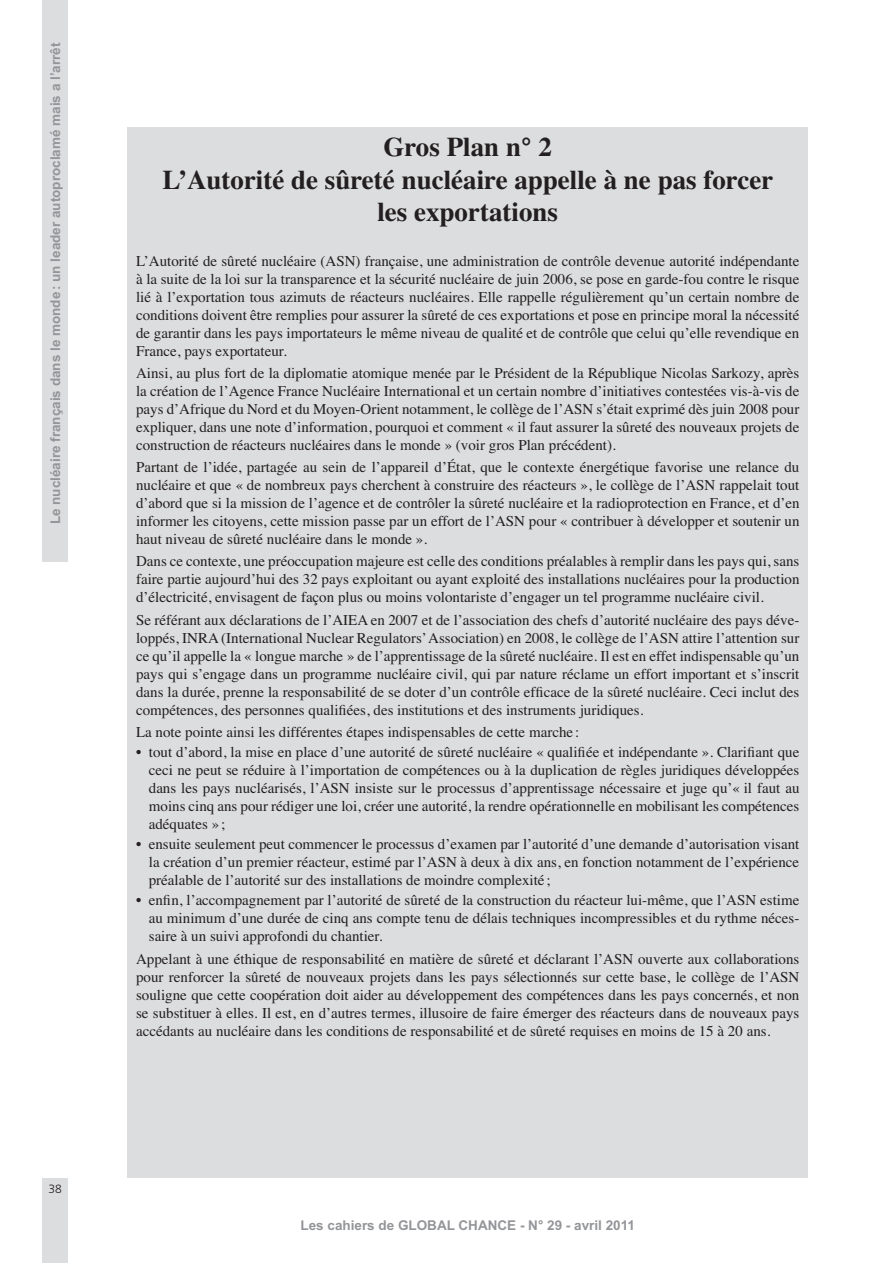
<style>
.page{position:relative;width:893px;height:1263px;background:#fff}
.page>*{position:absolute;margin:0;border:0;box-sizing:border-box;transform-origin:0 0}
.t1{font:700 27px/32.4px "Times";color:#231f20;text-align:center}
.t2{font:15px/18px "Times";color:#231f20;text-align:justify}
.t3{font:700 13.5px "Arial";color:#939598}
.t4{font:300 12px "Frutiger";color:#231f20}
</style>
<div class="page">
<div style="left:43px;top:1178px;width:25px;height:85px;background:#dcddde"></div>
<div style="left:43px;top:0;width:25px;height:561px;background:#dcddde"></div>
<div style="left:128px;top:128px;width:680px;height:1050px;background:#dcddde"></div>
<p class="t3" style="left:48px;top:524px;width:483px;rotate:-90deg">Le nucléaire français dans le monde : un leader autoproclamé mais a l’arrêt</p>
<p class="t4" style="left:49px;top:1184px;width:15px">38</p>
<p class="t1" style="left:162px;top:133px;width:612px">Gros Plan n° 2<br>L’Autorité de sûreté nucléaire appelle à ne pas forcer les exportations</p>
<p class="t2" style="left:136px;top:253px;width:665px">L’Autorité de sûreté nucléaire (ASN) française, une administration de contrôle devenue autorité indépendante à la suite de la loi sur la transparence et la sécurité nucléaire de juin 2006, se pose en garde-fou contre le risque lié à l’exportation tous azimuts de réacteurs nucléaires. Elle rappelle régulièrement qu’un certain nombre de conditions doivent être remplies pour assurer la sûreté de ces exportations et pose en principe moral la nécessité de garantir dans les pays importateurs le même niveau de qualité et de contrôle que celui qu’elle revendique en France, pays exportateur.</p>
<p class="t2" style="left:136px;top:365px;width:665px">Ainsi, au plus fort de la diplomatie atomique menée par le Président de la République Nicolas Sarkozy, après la création de l’Agence France Nucléaire International et un certain nombre d’initiatives contestées vis-à-vis de pays d’Afrique du Nord et du Moyen-Orient notamment, le collège de l’ASN s’était exprimé dès juin 2008 pour expliquer, dans une note d’information, pourquoi et comment « il faut assurer la sûreté des nouveaux projets de construction de réacteurs nucléaires dans le monde » (voir gros Plan précédent).</p>
<p class="t2" style="left:136px;top:460px;width:665px">Partant de l’idée, partagée au sein de l’appareil d’État, que le contexte énergétique favorise une relance du nucléaire et que « de nombreux pays cherchent à construire des réacteurs », le collège de l’ASN rappelait tout d’abord que si la mission de l’agence et de contrôler la sûreté nucléaire et la radioprotection en France, et d’en informer les citoyens, cette mission passe par un effort de l’ASN pour « contribuer à développer et soutenir un haut niveau de sûreté nucléaire dans le monde ».</p>
<p class="t2" style="left:136px;top:554px;width:665px">Dans ce contexte, une préoccupation majeure est celle des conditions préalables à remplir dans les pays qui, sans faire partie aujourd’hui des 32 pays exploitant ou ayant exploité des installations nucléaires pour la production d’électricité, envisagent de façon plus ou moins volontariste d’engager un tel programme nucléaire civil.</p>
<p class="t2" style="left:136px;top:612px;width:665px">Se référant aux déclarations de l’AIEA en 2007 et de l’association des chefs d’autorité nucléaire des pays déve&shy;loppés, INRA (International Nuclear Regulators’ Association) en 2008, le collège de l’ASN attire l’attention sur ce qu’il appelle la « longue marche » de l’apprentissage de la sûreté nucléaire. Il est en effet indispensable qu’un pays qui s’engage dans un programme nucléaire civil, qui par nature réclame un effort important et s’inscrit dans la durée, prenne la responsabilité de se doter d’un contrôle efficace de la sûreté nucléaire. Ceci inclut des compétences, des personnes qualifiées, des institutions et des instruments juridiques.</p>
<p class="t2" style="left:136px;top:724px;width:445px">La note pointe ainsi les différentes étapes indispensables de cette marche :</p>
<p class="t2" style="left:149px;top:744px;width:652px;text-indent:-13px">• tout d’abord, la mise en place d’une autorité de sûreté nucléaire « qualifiée et indépendante ». Clarifiant que ceci ne peut se réduire à l’importation de compétences ou à la duplication de règles juridiques développées dans les pays nucléarisés, l’ASN insiste sur le processus d’apprentissage nécessaire et juge qu’« il faut au moins cinq ans pour rédiger une loi, créer une autorité, la rendre opérationnelle en mobilisant les compétences adéquates » ;</p>
<p class="t2" style="left:149px;top:837px;width:652px;text-indent:-13px">• ensuite seulement peut commencer le processus d’examen par l’autorité d’une demande d’autorisation visant la création d’un premier réacteur, estimé par l’ASN à deux à dix ans, en fonction notamment de l’expérience préalable de l’autorité sur des installations de moindre complexité ;</p>
<p class="t2" style="left:149px;top:893px;width:652px;text-indent:-13px">• enfin, l’accompagnement par l’autorité de sûreté de la construction du réacteur lui-même, que l’ASN estime au minimum d’une durée de cinq ans compte tenu de délais techniques incompressibles et du rythme néces&shy;saire à un suivi approfondi du chantier.</p>
<p class="t2" style="left:136px;top:951px;width:665px">Appelant à une éthique de responsabilité en matière de sûreté et déclarant l’ASN ouverte aux collaborations pour renforcer la sûreté de nouveaux projets dans les pays sélectionnés sur cette base, le collège de l’ASN souligne que cette coopération doit aider au développement des compétences dans les pays concernés, et non se substituer à elles. Il est, en d’autres termes, illusoire de faire émerger des réacteurs dans de nouveaux pays accédants au nucléaire dans les conditions de responsabilité et de sûreté requises en moins de 15 à 20 ans.</p>
<p class="t3" style="left:300px;top:1218px;width:336px">Les cahiers de GLOBAL CHANCE - N° 29 - avril 2011</p>
</div>
